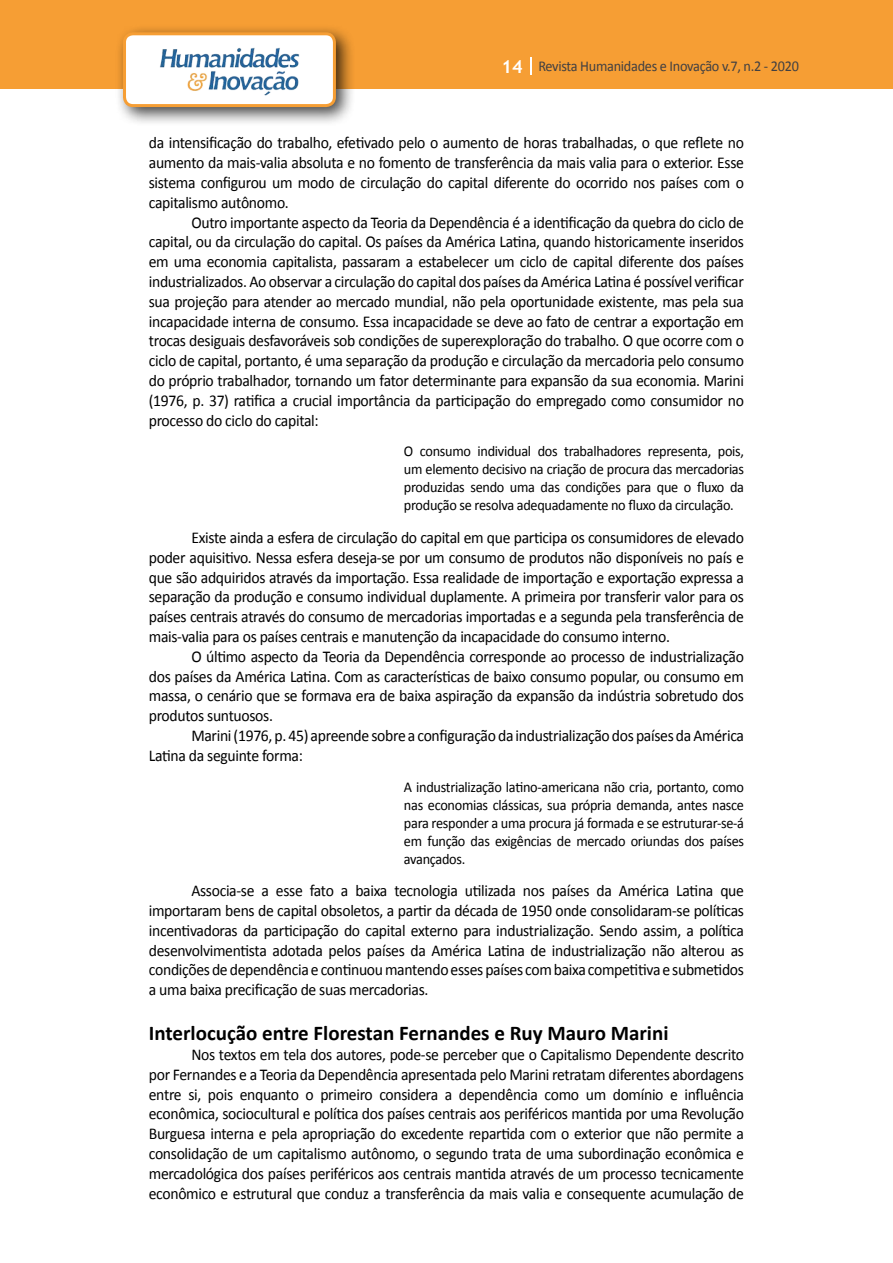
<style>
.page{position:relative;width:893px;height:1263px;background:#fff}
.page>*{position:absolute;margin:0;border:0;box-sizing:border-box;transform-origin:0 0}
.t1{font:700 21px "Calibri";color:#000}
.t2{font:16.5px/19.8px "Calibri";letter-spacing:-.02em;color:#000;text-align:justify;scale:.95 1}
.t3{font:15px/18px "Calibri";letter-spacing:-.02em;color:#000;text-align:justify;scale:.95 1}
.t4{font:15px "Calibri";letter-spacing:-.02em;color:#414042;scale:.95 1}
.s1{font-family:"Trebuchet MS";font-weight:700;font-size:18px;color:#fff}
</style>
<div class="page">
<div style="left:0;top:0;width:893px;height:88px;background:#f69e34"></div>
<svg style="left:530px;top:57px;width:2px;height:18px"></svg>
<div style="left:115px;top:24px;width:241px;height:103px;background:#000;opacity:.75"></div>
<div style="left:125px;top:34px;width:209px;height:72px;background:#fff;border-radius:9px"></div>
<img style="left:160px;top:47px;width:140px;height:49px">
<div style="left:123px;top:32px;width:213px;height:75px;border:3px solid #f69e34;border-radius:9px"></div>
<p class="t4" style="left:501px;top:57px;width:315px"><span class="s1">14</span> Revista Humanidades e Inovação v.7, n.2 - 2020</p>
<p class="t2" style="left:149px;top:133px;width:628px">da intensificação do trabalho, efetivado pelo o aumento de horas trabalhadas, o que reflete no aumento da mais-valia absoluta e no fomento de transferência da mais valia para o exterior. Esse sistema configurou um modo de circulação do capital diferente do ocorrido nos países com o capitalismo autônomo.</p>
<p class="t2" style="left:149px;top:212px;width:628px;text-indent:43px">Outro importante aspecto da Teoria da Dependência é a identificação da quebra do ciclo de capital, ou da circulação do capital. Os países da América Latina, quando historicamente inseridos em uma economia capitalista, passaram a estabelecer um ciclo de capital diferente dos países industrializados. Ao observar a circulação do capital dos países da América Latina é possível verificar sua projeção para atender ao mercado mundial, não pela oportunidade existente, mas pela sua incapacidade interna de consumo. Essa incapacidade se deve ao fato de centrar a exportação em trocas desiguais desfavoráveis sob condições de superexploração do trabalho. O que ocorre com o ciclo de capital, portanto, é uma separação da produção e circulação da mercadoria pelo consumo do próprio trabalhador, tornando um fator determinante para expansão da sua economia. Marini (1976, p. 37) ratifica a crucial importância da participação do empregado como consumidor no processo do ciclo do capital:</p>
<p class="t3" style="left:404px;top:442px;width:360px">O consumo individual dos trabalhadores representa, pois, um elemento decisivo na criação de procura das mercadorias produzidas sendo uma das condições para que o fluxo da produção se resolva adequadamente no fluxo da circulação.</p>
<p class="t2" style="left:149px;top:528px;width:628px;text-indent:43px">Existe ainda a esfera de circulação do capital em que participa os consumidores de elevado poder aquisitivo. Nessa esfera deseja-se por um consumo de produtos não disponíveis no país e que são adquiridos através da importação. Essa realidade de importação e exportação expressa a separação da produção e consumo individual duplamente. A primeira por transferir valor para os países centrais através do consumo de mercadorias importadas e a segunda pela transferência de mais-valia para os países centrais e manutenção da incapacidade do consumo interno.</p>
<p class="t2" style="left:149px;top:646px;width:628px;text-indent:43px">O último aspecto da Teoria da Dependência corresponde ao processo de industrialização dos países da América Latina. Com as características de baixo consumo popular, ou consumo em massa, o cenário que se formava era de baixa aspiração da expansão da indústria sobretudo dos produtos suntuosos.</p>
<p class="t2" style="left:149px;top:726px;width:628px;text-indent:43px">Marini (1976, p. 45) apreende sobre a configuração da industrialização dos países da América<br>Latina da seguinte forma:</p>
<p class="t3" style="left:404px;top:778px;width:360px">A industrialização latino-americana não cria, portanto, como nas economias clássicas, sua própria demanda, antes nasce para responder a uma procura já formada e se estruturar-se-á em função das exigências de mercado oriundas dos países avançados.</p>
<p class="t2" style="left:149px;top:881px;width:628px;text-indent:43px">Associa-se a esse fato a baixa tecnologia utilizada nos países da América Latina que importaram bens de capital obsoletos, a partir da década de 1950 onde consolidaram-se políticas incentivadoras da participação do capital externo para industrialização. Sendo assim, a política desenvolvimentista adotada pelos países da América Latina de industrialização não alterou as condições de dependência e continuou mantendo esses países com baixa competitiva e submetidos a uma baixa precificação de suas mercadorias.</p>
<p class="t1" style="left:149px;top:1020px;width:521px">Interlocução entre Florestan Fernandes e Ruy Mauro Marini</p>
<p class="t2" style="left:149px;top:1045px;width:628px;text-indent:43px">Nos textos em tela dos autores, pode-se perceber que o Capitalismo Dependente descrito por Fernandes e a Teoria da Dependência apresentada pelo Marini retratam diferentes abordagens entre si, pois enquanto o primeiro considera a dependência como um domínio e influência econômica, sociocultural e política dos países centrais aos periféricos mantida por uma Revolução Burguesa interna e pela apropriação do excedente repartida com o exterior que não permite a consolidação de um capitalismo autônomo, o segundo trata de uma subordinação econômica e mercadológica dos países periféricos aos centrais mantida através de um processo tecnicamente econômico e estrutural que conduz a transferência da mais valia e consequente acumulação de</p>
</div>
